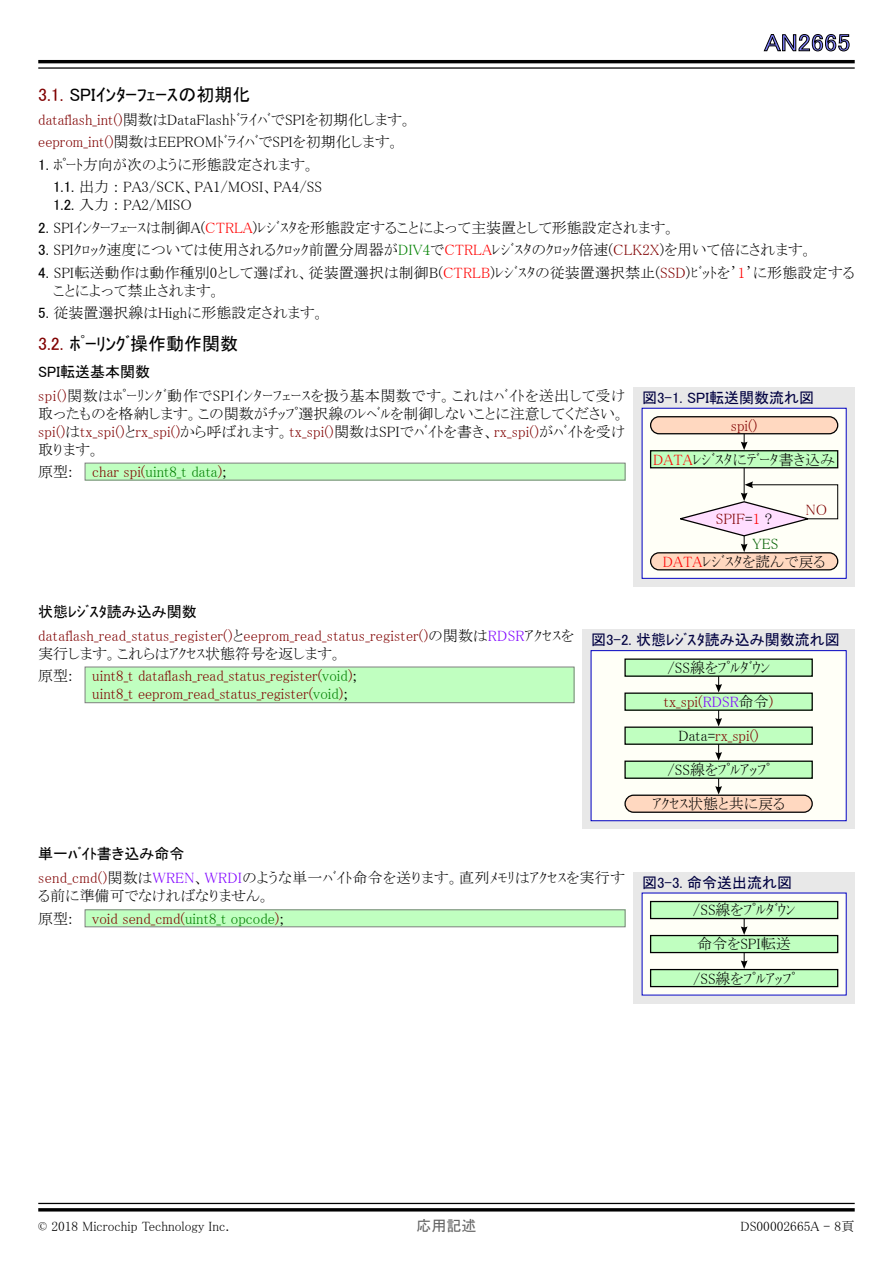
<style>
.page{position:relative;width:893px;height:1263px;background:#fff}
.page>*{position:absolute;margin:0;border:0;box-sizing:border-box;transform-origin:0 0}
.t1{font:24px "MS P Gothic";color:#8080ff;scale:1.1 1}
.t2{font:18px "MS P Gothic";color:#000}
.t3{font:15px/18px "MS P Mincho";color:#000}
.t4{font:15px/18px "MS P Mincho";color:#800000}
.t5{font:15px "MS P Gothic";color:#000040}
.t6{font:15px "MS P Gothic";color:#000}
.t7{font:15px "MS P Mincho";color:#008000}
.t8{font:15px "MS P Gothic";color:#646464}
.t9{font:15px "MS P Mincho";color:#006000}
.t10{font:13.5px "MS P Mincho";color:#000}
.s1{color:#800000}
.s2{font-family:"MS P Gothic"}
.s3{color:#f00}
.s4{color:#008000}
.s5{color:#000}
.s6{color:#8000ff}
</style>
<div class="page">
<svg style="left:764px;top:34px;width:85px;height:17px"></svg>
<hr style="left:38px;top:60px;width:817px;height:3px;background:#000">
<hr style="left:38px;top:67px;width:817px;height:2px;background:#000">
<hr style="left:38px;top:1203px;width:817px;height:1px;background:#000">
<hr style="left:38px;top:1208px;width:817px;height:3px;background:#000">
<div style="left:85px;top:463px;width:540px;height:17px;background:#c0ffc0"></div>
<div style="left:85px;top:463px;width:540px;height:17px;border:1px solid #808080"></div>
<div style="left:634px;top:387px;width:221px;height:200px;background:#e8e8e8"></div>
<div style="left:642px;top:408px;width:204px;height:170px;background:#fffff7"></div>
<div style="left:651px;top:417px;width:187px;height:17px;background:#ffd8c0;border-radius:9px"></div>
<div style="left:650px;top:416px;width:188px;height:18px;border:1px solid #000;border-radius:9px"></div>
<div style="left:651px;top:451px;width:187px;height:17px;background:#c0ffc0"></div>
<div style="left:650px;top:450px;width:188px;height:18px;border:1px solid #000"></div>
<div style="left:651px;top:553px;width:187px;height:17px;background:#ffd8c0;border-radius:9px"></div>
<div style="left:650px;top:552px;width:188px;height:18px;border:1px solid #000;border-radius:9px"></div>
<svg style="left:741px;top:434px;width:6px;height:16px"></svg>
<svg style="left:679px;top:468px;width:159px;height:84px"></svg>
<div style="left:85px;top:667px;width:489px;height:36px;background:#c0ffc0"></div>
<div style="left:85px;top:666px;width:489px;height:37px;border:1px solid #808080"></div>
<div style="left:583px;top:629px;width:272px;height:200px;background:#e8e8e8"></div>
<div style="left:591px;top:651px;width:255px;height:170px;background:#fffff7"></div>
<div style="left:591px;top:650px;width:256px;height:171px;border:1px solid #0000c0"></div>
<div style="left:625px;top:659px;width:187px;height:17px;background:#c0ffc0"></div>
<div style="left:624px;top:658px;width:189px;height:19px;border:1px solid #000"></div>
<div style="left:625px;top:693px;width:187px;height:17px;background:#c0ffc0"></div>
<div style="left:624px;top:692px;width:189px;height:19px;border:1px solid #000"></div>
<div style="left:625px;top:727px;width:187px;height:17px;background:#c0ffc0"></div>
<div style="left:624px;top:726px;width:189px;height:19px;border:1px solid #000"></div>
<div style="left:625px;top:761px;width:187px;height:17px;background:#c0ffc0"></div>
<div style="left:624px;top:760px;width:189px;height:19px;border:1px solid #000"></div>
<div style="left:625px;top:795px;width:187px;height:17px;background:#ffd8c0;border-radius:9px"></div>
<div style="left:624px;top:794px;width:189px;height:19px;border:1px solid #000;border-radius:9px"></div>
<svg style="left:715px;top:676px;width:7px;height:16px"></svg>
<svg style="left:715px;top:710px;width:7px;height:16px"></svg>
<svg style="left:715px;top:744px;width:7px;height:16px"></svg>
<svg style="left:715px;top:778px;width:7px;height:16px"></svg>
<div style="left:85px;top:910px;width:540px;height:17px;background:#c0ffc0"></div>
<div style="left:85px;top:909px;width:540px;height:18px;border:1px solid #808080"></div>
<div style="left:634px;top:872px;width:221px;height:131px;background:#e8e8e8"></div>
<div style="left:642px;top:893px;width:204px;height:102px;background:#fffff7"></div>
<div style="left:651px;top:901px;width:187px;height:17px;background:#c0ffc0"></div>
<div style="left:650px;top:901px;width:188px;height:18px;border:1px solid #000"></div>
<svg style="left:741px;top:918px;width:7px;height:17px"></svg>
<svg style="left:741px;top:953px;width:7px;height:16px"></svg>
<div style="left:651px;top:935px;width:187px;height:17px;background:#c0ffc0"></div>
<div style="left:650px;top:935px;width:188px;height:18px;border:1px solid #000"></div>
<div style="left:651px;top:969px;width:187px;height:17px;background:#c0ffc0"></div>
<div style="left:650px;top:969px;width:188px;height:18px;border:1px solid #000"></div>
<h1 class="t1" style="left:764px;top:30px;width:80px">AN2665</h1>
<p class="t2" style="left:38px;top:85px;width:214px"><span class="s1">3.1.</span> SPIｲﾝﾀｰﾌｪｰｽの初期化</p>
<p class="t3" style="left:38px;top:108px;width:375px;line-height:22.5px"><span class="s1">dataflash_int()</span>関数はDataFlashﾄﾞﾗｲﾊﾞでSPIを初期化します。<span class="s1">eeprom_int()</span>関数はEEPROMﾄﾞﾗｲﾊﾞでSPIを初期化します。</p>
<p class="t3" style="left:53px;top:153px;width:270px;line-height:22.5px;text-indent:-15px"><span class="s2">1.</span> ﾎﾟｰﾄ方向が次のように形態設定されます。<br><span class="s2">1.1.</span> 出力 : PA3/SCK、PA1/MOSI、PA4/SS</p>
<p class="t3" style="left:53px;top:196px;width:140px"><span class="s2">1.2.</span> 入力 : PA2/MISO</p>
<p class="t3" style="left:38px;top:218px;width:638px"><span class="s2">2.</span> SPIｲﾝﾀｰﾌｪｰｽは制御A(<span class="s3">CTRLA</span>)ﾚｼﾞｽﾀを形態設定することによって主装置として形態設定されます。</p>
<p class="t3" style="left:38px;top:241px;width:776px"><span class="s2">3.</span> SPIｸﾛｯｸ速度については使用されるｸﾛｯｸ前置分周器が<span class="s4">DIV4</span>で<span class="s3">CTRLA</span>ﾚｼﾞｽﾀのｸﾛｯｸ倍速(<span class="s1">CLK2X</span>)を用いて倍にされます。</p>
<p class="t3" style="left:53px;top:263px;width:803px;text-indent:-15px"><span class="s2">4.</span> SPI転送動作は動作種別0として選ばれ、従装置選択は制御B(<span class="s3">CTRLB</span>)ﾚｼﾞｽﾀの従装置選択禁止(<span class="s1">SSD</span>)ﾋﾞｯﾄを’<span class="s3">1</span>’に形態設定することによって禁止されます。</p>
<p class="t3" style="left:38px;top:304px;width:288px"><span class="s2">5.</span> 従装置選択線はHighに形態設定されます。</p>
<p class="t2" style="left:38px;top:334px;width:201px"><span class="s1">3.2.</span> ﾎﾟｰﾘﾝｸﾞ操作動作関数</p>
<p class="t6" style="left:38px;top:364px;width:113px">SPI転送基本関数</p>
<p class="t3" style="left:38px;top:386px;width:588px;text-align:justify"><span class="s1">spi()</span>関数はﾎﾟｰﾘﾝｸﾞ動作でSPIｲﾝﾀｰﾌｪｰｽを扱う基本関数です。これはﾊﾞｲﾄを送出して受け取ったものを格納します。この関数がﾁｯﾌﾟ選択線のﾚﾍﾞﾙを制御しないことに注意してください。<span class="s1">spi()</span>は<span class="s1">tx_spi()</span>と<span class="s1">rx_spi()</span>から呼ばれます。<span class="s1">tx_spi()</span>関数はSPIでﾊﾞｲﾄを書き、<span class="s1">rx_spi()</span>がﾊﾞｲﾄを受け取ります。</p>
<p class="t3" style="left:38px;top:463px;width:36px">原型:</p>
<p class="t7" style="left:92px;top:464px;width:136px"><span class="s1">char spi(</span>uint8_t data<span class="s1">)</span><span class="s5">;</span></p>
<p class="t5" style="left:642px;top:390px;width:174px">図3-1. SPI転送関数流れ図</p>
<p class="t4" style="left:731px;top:416px;width:28px">spi()</p>
<p class="t3" style="left:653px;top:450px;width:184px"><span class="s3">DATA</span>ﾚｼﾞｽﾀにﾃﾞｰﾀ書き込み</p>
<p class="t6" style="left:38px;top:604px;width:160px">状態ﾚｼﾞｽﾀ読み込み関数</p>
<p class="t4" style="left:38px;top:626px;width:537px">dataflash_read_status_register()<span class="s5">と</span>eeprom_read_status_register()<span class="s5">の関数は</span><span class="s6">RDSR</span><span class="s5">ｱｸｾｽを実行します。これらはｱｸｾｽ状態符号を返します。</span></p>
<p class="t3" style="left:38px;top:667px;width:36px">原型:</p>
<p class="t4" style="left:92px;top:667px;width:266px">uint8_t dataflash_read_status_register(<span class="s4">void</span>)<span class="s5">; </span>uint8_t eeprom_read_status_register(<span class="s4">void</span>)<span class="s5">;</span></p>
<p class="t4" style="left:806px;top:500px;width:23px">NO</p>
<p class="t4" style="left:716px;top:510px;width:58px">SPIF<span class="s5">=</span><span class="s3">1</span> <span class="s5">?</span></p>
<p class="t3" style="left:663px;top:552px;width:164px"><span class="s3">DATA</span>ﾚｼﾞｽﾀを読んで戻る</p>
<p class="t9" style="left:752px;top:536px;width:27px">YES</p>
<p class="t5" style="left:591px;top:632px;width:250px">図3-2. 状態ﾚｼﾞｽﾀ読み込み関数流れ図</p>
<p class="t3" style="left:667px;top:659px;width:104px">/SS線をﾌﾟﾙﾀﾞｳﾝ</p>
<p class="t4" style="left:664px;top:693px;width:111px">tx_spi(<span class="s6">RDSR</span><span class="s5">命令</span>)</p>
<p class="t4" style="left:678px;top:727px;width:82px"><span class="s5">Data=</span>rx_spi()</p>
<p class="t3" style="left:667px;top:761px;width:104px">/SS線をﾌﾟﾙｱｯﾌﾟ</p>
<p class="t3" style="left:652px;top:795px;width:134px">ｱｸｾｽ状態と共に戻る</p>
<p class="t6" style="left:38px;top:846px;width:148px">単一ﾊﾞｲﾄ書き込み命令</p>
<p class="t3" style="left:38px;top:869px;width:588px"><span class="s1">send_cmd()</span>関数は<span class="s6">WREN</span>、<span class="s6">WRDI</span>のような単一ﾊﾞｲﾄ命令を送ります。直列ﾒﾓﾘはｱｸｾｽを実行する前に準備可でなければなりません。</p>
<p class="t3" style="left:38px;top:909px;width:36px">原型:</p>
<p class="t4" style="left:92px;top:909px;width:193px">void send_cmd(<span class="s4">uint8_t opcode</span>)<span class="s5">;</span></p>
<p class="t5" style="left:642px;top:875px;width:152px">図3-3. 命令送出流れ図</p>
<p class="t3" style="left:693px;top:901px;width:104px">/SS線をﾌﾟﾙﾀﾞｳﾝ</p>
<p class="t3" style="left:698px;top:935px;width:95px">命令をSPI転送</p>
<p class="t3" style="left:693px;top:969px;width:104px">/SS線をﾌﾟﾙｱｯﾌﾟ</p>
<p class="t10" style="left:38px;top:1219px;width:193px">© 2018 Microchip Technology Inc.</p>
<p class="t8" style="left:416px;top:1218px;width:61px">応用記述</p>
<p class="t10" style="left:740px;top:1219px;width:116px">DS00002665A - 8頁</p>
</div>
